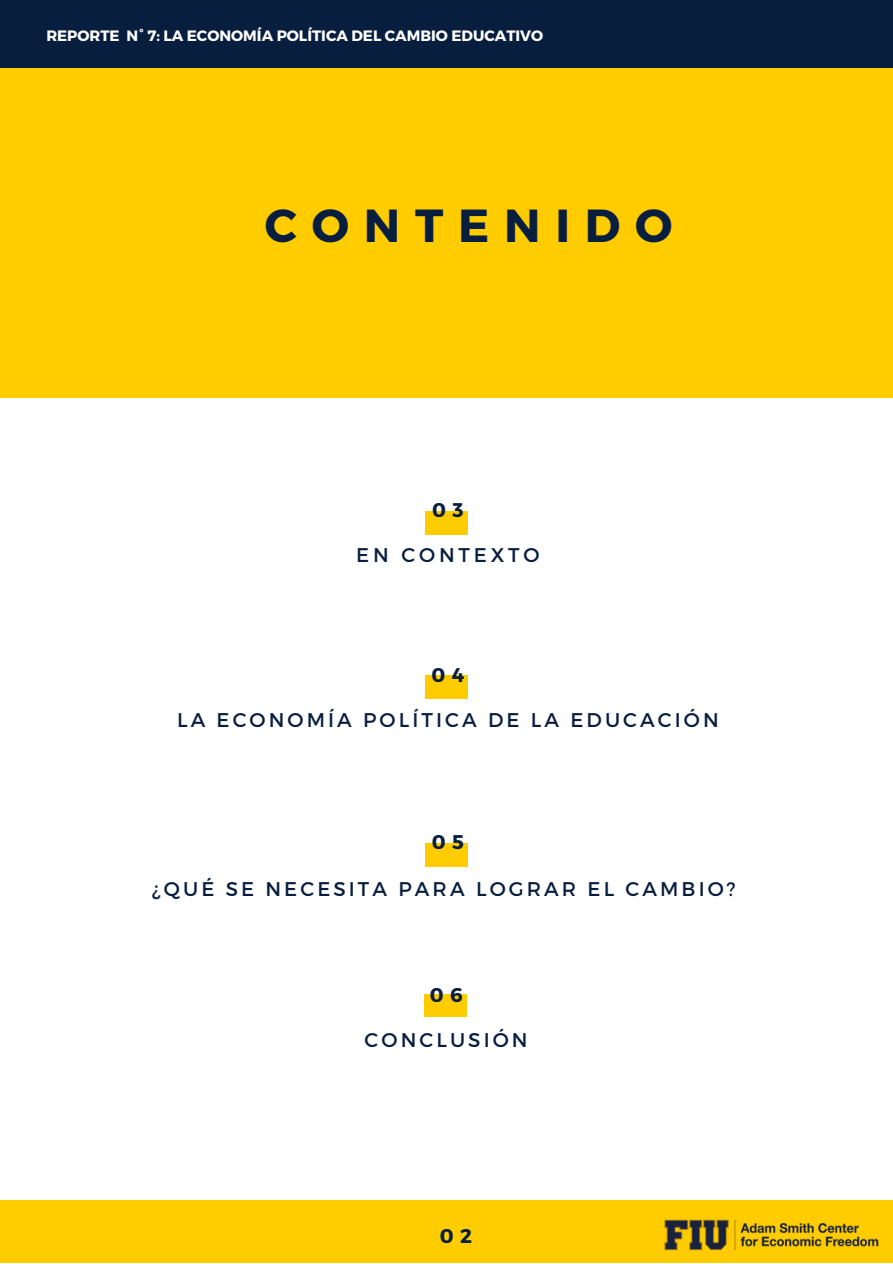
<style>
.page{position:relative;width:893px;height:1264px;background:#fff}
.page>*{position:absolute;margin:0;border:0;box-sizing:border-box;transform-origin:0 0}
.t1{font:700 46.35px "Montserrat";letter-spacing:.32em;color:#081e3f}
.t2{font:19.8px "Montserrat";letter-spacing:.155em;color:#081e3f}
.t3{font:19.8px "Montserrat";letter-spacing:.195em;color:#081e3f}
.t4{font:700 19.8px "Montserrat";color:#081e3f}
.t5{font:700 15px "Montserrat";color:#fff}
</style>
<div class="page">
<div style="left:0;top:0;width:892px;height:397px;background:#fc0"></div>
<div style="left:425px;top:511px;width:43px;height:23px;background:#fc0"></div>
<div style="left:425px;top:675px;width:43px;height:23px;background:#fc0"></div>
<div style="left:425px;top:843px;width:43px;height:23px;background:#fc0"></div>
<div style="left:0;top:0;width:892px;height:68px;background:#081e3f"></div>
<div style="left:0;top:1200px;width:892px;height:62px;background:#fc0"></div>
<div style="left:424px;top:994px;width:42px;height:22px;background:#fc0"></div>
<img style="left:664px;top:1219px;width:215px;height:32px">
<p class="t5" style="left:46px;top:26px;width:498px">REPORTE N° 7: LA ECONOMÍA POLÍTICA DEL CAMBIO EDUCATIVO</p>
<h1 class="t1" style="left:265px;top:195px;width:409px">CONTENIDO</h1>
<p class="t4" style="left:432px;top:497px;width:33px">0 3</p>
<p class="t3" style="left:356px;top:542px;width:185px">EN CONTEXTO</p>
<p class="t4" style="left:431px;top:662px;width:34px">0 4</p>
<p class="t2" style="left:177px;top:707px;width:543px">LA ECONOMÍA POLÍTICA DE LA EDUCACIÓN</p>
<p class="t4" style="left:432px;top:829px;width:34px">0 5</p>
<p class="t2" style="left:152px;top:875px;width:585px">¿QUÉ SE NECESITA PARA LOGRAR EL CAMBIO?</p>
<p class="t4" style="left:429px;top:982px;width:34px">0 6</p>
<p class="t2" style="left:364px;top:1027px;width:164px">CONCLUSIÓN</p>
<p class="t4" style="left:440px;top:1223px;width:34px">0 2</p>
</div>
